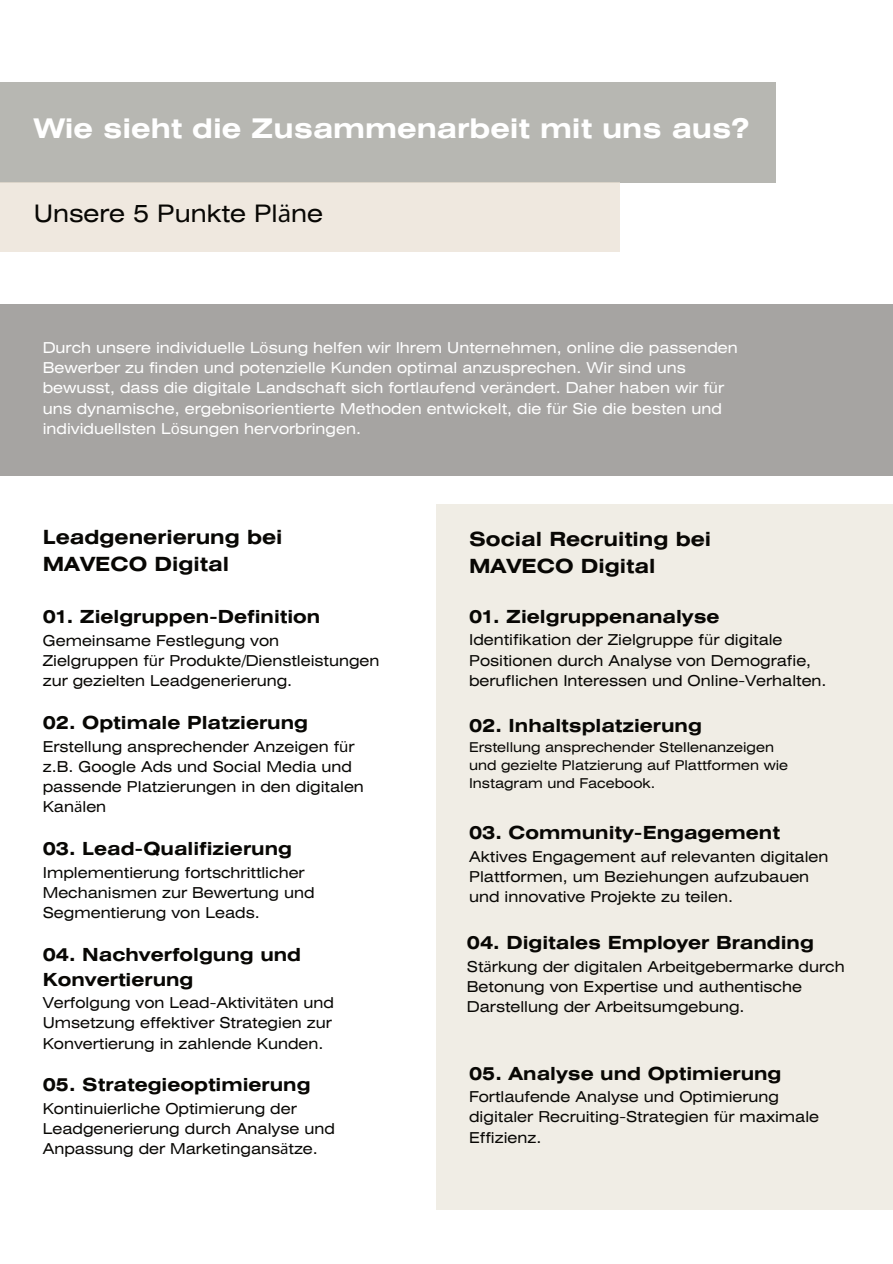
<style>
.page{position:relative;width:893px;height:1264px;background:#fff}
.page>*{position:absolute;margin:0;border:0;box-sizing:border-box;transform-origin:0 0}
.t1{font:700 27px "Helios Ext";color:#fff}
.t2{font:24px "Helios Ext";color:#080704}
.t3{font:700 19.5px/27px "Helios Ext";color:#080704}
.t4{font:700 18px/24.8px "Helios Ext";color:#080704}
.t5{font:15px/20.2px "Helios Ext";color:#080704}
.t6{font:15px/20.2px "Helios Ext";color:#fff}
.t7{font:13.5px/18px "Helios Ext";color:#080704}
.s1{font-family:"Noto Sans"}
</style>
<div class="page">
<div style="left:0;top:82px;width:776px;height:100px;background:#b7b7b2"></div>
<div style="left:0;top:182px;width:620px;height:69px;background:#efe8df"></div>
<div style="left:436px;top:504px;width:456px;height:706px;background:#f0ede5"></div>
<div style="left:0;top:304px;width:892px;height:171px;background:#a6a4a2"></div>
<h1 class="t1" style="left:34px;top:112px;width:717px">Wie sieht die Zusammenarbeit mit uns aus?</h1>
<h2 class="t2" style="left:34px;top:199px;width:291px">Unsere 5 Punkte Pl<span class="s1">ä</span>ne</h2>
<p class="t6" style="left:43px;top:337px;width:696px">Durch unsere individuelle L<span class="s1">ö</span>sung helfen wir Ihrem Unternehmen, online die passenden Bewerber zu finden und potenzielle Kunden optimal anzusprechen. Wir sind uns bewusst, dass die digitale Landschaft sich fortlaufend ver<span class="s1">ä</span>ndert. Daher haben wir f<span class="s1">ü</span>r uns dynamische, ergebnisorientierte Methoden entwickelt, die f<span class="s1">ü</span>r Sie die besten und individuellsten L<span class="s1">ö</span>sungen hervorbringen.</p>
<h3 class="t3" style="left:43px;top:524px;width:241px">Leadgenerierung bei<br>MAVECO Digital</h3>
<p class="t4" style="left:43px;top:604px;width:279px">01. Zielgruppen-Definition</p>
<p class="t5" style="left:43px;top:630px;width:338px">Gemeinsame Festlegung von<br>Zielgruppen f<span class="s1">ü</span>r Produkte/Dienstleistungen zur gezielten Leadgenerierung.</p>
<p class="t4" style="left:43px;top:710px;width:267px">02. Optimale Platzierung</p>
<p class="t5" style="left:43px;top:736px;width:322px">Erstellung ansprechender Anzeigen f<span class="s1">ü</span>r z.B. Google Ads und Social Media und passende Platzierungen in den digitalen<br>Kan<span class="s1">ä</span>len</p>
<p class="t4" style="left:43px;top:836px;width:251px">03. Lead-Qualifizierung</p>
<p class="t5" style="left:43px;top:862px;width:273px">Implementierung fortschrittlicher<br>Mechanismen zur Bewertung und<br>Segmentierung von Leads.</p>
<p class="t4" style="left:43px;top:942px;width:260px">04. Nachverfolgung und<br>Konvertierung</p>
<p class="t5" style="left:43px;top:992px;width:293px">Verfolgung von Lead-Aktivit<span class="s1">ä</span>ten und<br>Umsetzung effektiver Strategien zur<br>Konvertierung in zahlende Kunden.</p>
<p class="t4" style="left:43px;top:1072px;width:269px">05. Strategieoptimierung</p>
<p class="t5" style="left:43px;top:1098px;width:293px">Kontinuierliche Optimierung der<br>Leadgenerierung durch Analyse und<br>Anpassung der Marketingans<span class="s1">ä</span>tze.</p>
<h3 class="t3" style="left:469px;top:525px;width:243px">Social Recruiting bei<br>MAVECO Digital</h3>
<p class="t4" style="left:469px;top:604px;width:252px">01. Zielgruppenanalyse</p>
<p class="t5" style="left:469px;top:630px;width:359px">Identifikation der Zielgruppe f<span class="s1">ü</span>r digitale<br>Positionen durch Analyse von Demografie, beruflichen Interessen und Online-Verhalten.</p>
<p class="t4" style="left:469px;top:713px;width:234px">02. Inhaltsplatzierung</p>
<p class="t7" style="left:469px;top:738px;width:320px">Erstellung ansprechender Stellenanzeigen und gezielte Platzierung auf Plattformen wie<br>Instagram und Facebook.</p>
<p class="t4" style="left:469px;top:820px;width:312px">03. Community-Engagement</p>
<p class="t5" style="left:469px;top:846px;width:361px">Aktives Engagement auf relevanten digitalen<br>Plattformen, um Beziehungen aufzubauen und innovative Projekte zu teilen.</p>
<p class="t4" style="left:467px;top:930px;width:348px">04. Digitales Employer Branding</p>
<p class="t5" style="left:467px;top:956px;width:379px">St<span class="s1">ä</span>rkung der digitalen Arbeitgebermarke durch<br>Betonung von Expertise und authentische<br>Darstellung der Arbeitsumgebung.</p>
<p class="t4" style="left:469px;top:1060px;width:314px">05. Analyse und Optimierung</p>
<p class="t5" style="left:469px;top:1086px;width:351px">Fortlaufende Analyse und Optimierung digitaler Recruiting-Strategien f<span class="s1">ü</span>r maximale<br>Effizienz.</p>
</div>
